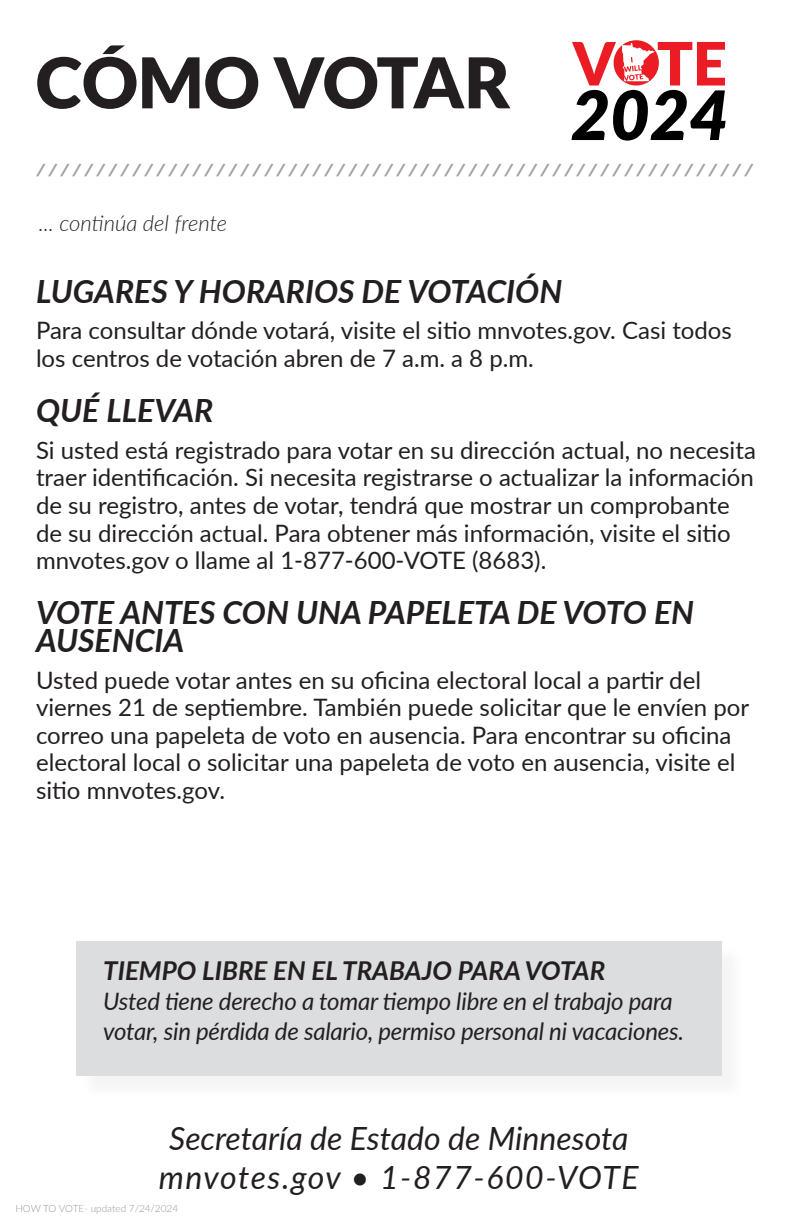
<style>
.page{position:relative;width:792px;height:1224px;background:#fff}
.page>*{position:absolute;margin:0;border:0;box-sizing:border-box;transform-origin:0 0}
.t1{font:900 70px "Lato";color:#231f20}
.t2{font:italic 900 68.2px "Lato";color:#000}
.Heading{font:italic 700 32px/27.6px "Lato";color:#231f20}
.t3{font:italic 32px/38.4px "Lato";color:#231f20;text-align:center}
.Heading-2{font:italic 700 26px "Lato";color:#231f20}
.Body{font:24px/27.6px "Lato";color:#231f20}
.Body-2{font:italic 24px/30px "Lato";letter-spacing:-.01em;color:#231f20}
.Body-3{font:italic 300 22px "Lato";color:#231f20}
.t4{font:300 10px "Lato";color:#939598}
</style>
<div class="page">
<svg style="left:40px;top:164px;width:712px;height:12px"></svg>
<svg style="left:572px;top:42px;width:44px;height:44px"></svg>
<div style="left:614px;top:40px;width:45px;height:46px;background:#ec1c24;border-radius:50%"></div>
<svg style="left:622px;top:42px;width:103px;height:44px"></svg>
<div style="left:79px;top:944px;width:668px;height:157px;background:#f8f8f8"></div>
<div style="left:76px;top:941px;width:645px;height:135px;background:#dcdddf"></div>
<p class="t1" style="left:36px;top:42px;width:477px">CÓMO VOTAR</p>
<p class="Body-3" style="left:39px;top:208px;width:190px">... continúa del frente</p>
<p class="t2" style="left:571px;top:64px;width:160px">2024</p>
<p class="Heading" style="left:36px;top:276px;width:528px">LUGARES Y HORARIOS DE VOTACIÓN</p>
<p class="Body" style="left:36px;top:316px;width:697px">Para consultar dónde votará, visite el sitio mnvotes.gov. Casi todos los centros de votación abren de 7 a.m. a 8 p.m.</p>
<p class="Heading" style="left:36px;top:395px;width:179px">QUÉ LLEVAR</p>
<p class="Body" style="left:36px;top:435px;width:721px">Si usted está registrado para votar en su dirección actual, no necesita traer identificación. Si necesita registrarse o actualizar la información de su registro, antes de votar, tendrá que mostrar un comprobante de su dirección actual. Para obtener más información, visite el sitio mnvotes.gov o llame al 1-877-600-VOTE (8683).</p>
<p class="Heading" style="left:36px;top:598px;width:660px">VOTE ANTES CON UNA PAPELETA DE VOTO EN<br>AUSENCIA</p>
<p class="Body" style="left:36px;top:665px;width:715px">Usted puede votar antes en su oficina electoral local a partir del viernes 21 de septiembre. También puede solicitar que le envíen por correo una papeleta de voto en ausencia. Para encontrar su oficina electoral local o solicitar una papeleta de voto en ausencia, visite el sitio mnvotes.gov.</p>
<p class="Heading-2" style="left:103px;top:951px;width:504px">TIEMPO LIBRE EN EL TRABAJO PARA VOTAR</p>
<p class="Body-2" style="left:103px;top:985px;width:582px">Usted tiene derecho a tomar tiempo libre en el trabajo para votar, sin pérdida de salario, permiso personal ni vacaciones.</p>
<p class="t3" style="left:159px;top:1118px;width:482px">Secretaría de Estado de Minnesota mnvotes.gov • 1-877-600-VOTE</p>
<p class="t4" style="left:15px;top:1202px;width:164px">HOW TO VOTE- updated 7/24/2024</p>
</div>
